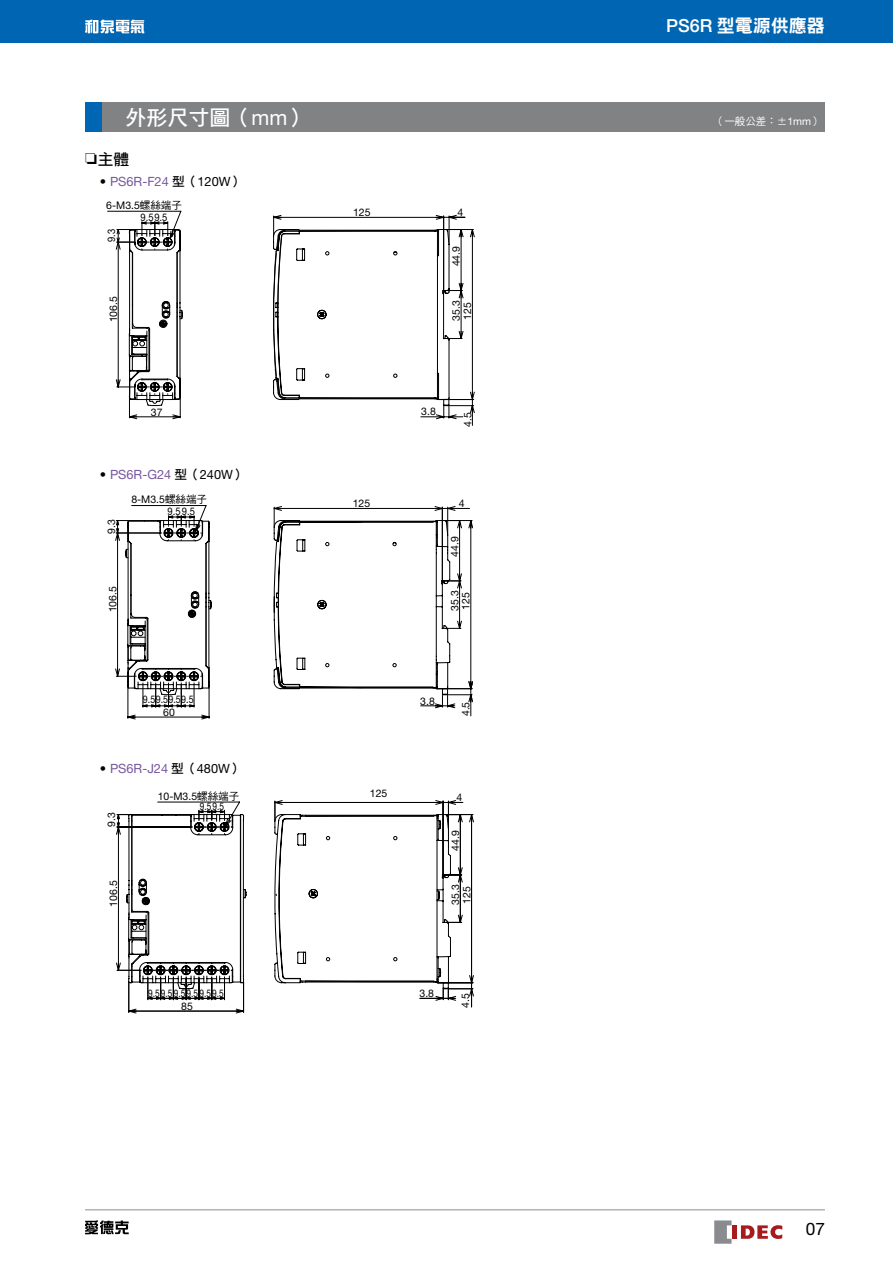
<style>
.page{position:relative;width:893px;height:1263px;background:#fff}
.page>*{position:absolute;margin:0;border:0;box-sizing:border-box;transform-origin:0 0}
.t1{font:21px "DF Hei Std W7";color:#fff}
.t2{font:18px "DF Hei Std W9";color:#fff}
.t3{font:17.25px "Helvetica Neue LT Std";color:#000}
.t4{font:15.75px "DF Hei Std W7";color:#000}
.t5{font:12.75px "Helvetica Neue LT Std";color:#76579e}
.t6{font:10.5px "Helvetica Neue LT Std";color:#000}
.t7{font:10.5px/13.2px "Helvetica Neue LT Std";color:#000;text-align:center;scale:.8 1}
.t8{font:10.5px "Helvetica Neue LT Std";color:#000;scale:.9 1}
.t9{font:10.5px "Helvetica Neue LT Std";color:#000;scale:.85 1}
.t10{font:10.5px "DF Hei Std W5";color:#fff}
.s1{font-family:"Helvetica Neue LT Std";font-weight:500}
.s2{font-family:"Helvetica Neue LT Std"}
.s3{color:#000}
.s4{font-family:"DF Hei Std W7";color:#000}
.s5{font-family:"DF Hei Std W5 B5 pc H"}
</style>
<div class="page">
<svg style="left:273px;top:215px;width:202px;height:211px"></svg>
<svg style="left:116px;top:221px;width:67px;height:198px"></svg>
<svg style="left:115px;top:520px;width:95px;height:199px"></svg>
<svg style="left:131px;top:505px;width:81px;height:179px"></svg>
<svg style="left:273px;top:506px;width:200px;height:210px"></svg>
<svg style="left:117px;top:801px;width:130px;height:212px"></svg>
<svg style="left:274px;top:800px;width:200px;height:207px"></svg>
<hr style="left:443px;top:801px;width:1px;height:76px;background:#000">
<hr style="left:275px;top:802px;width:168px;height:1px;background:#000">
<div style="left:85px;top:102px;width:17px;height:30px;background:#0066b3"></div>
<div style="left:102px;top:102px;width:723px;height:30px;background:#808284"></div>
<hr style="left:85px;top:1209px;width:740px;height:1px;background:#939598">
<svg style="left:714px;top:1220px;width:18px;height:24px"></svg>
<hr style="left:732px;top:1225px;width:4px;height:14px;background:#a71b1f">
<svg style="left:741px;top:1225px;width:41px;height:14px"></svg>
<svg style="left:85px;top:1220px;width:44px;height:14px"></svg>
<div style="left:0;top:0;width:893px;height:43px;background:#0066b3"></div>
<svg style="left:85px;top:20px;width:59px;height:13px"></svg>
<h2 class="t2" style="left:666px;top:16px;width:160px"><span class="s1">PS6R</span> 型電源供應器</h2>
<h1 class="t1" style="left:125px;top:106px;width:184px">外形尺寸圖（<span class="s2">mm</span>）</h1>
<p class="t10" style="left:714px;top:116px;width:109px">（一般公差：±<span class="s2">1mm</span>）</p>
<h3 class="t4" style="left:85px;top:150px;width:46px">❏主體</h3>
<p class="t5" style="left:100px;top:174px;width:145px"><span class="s3">•</span> PS6R-F24 <span class="s4">型（</span><span class="s3">120W</span><span class="s4">）</span></p>
<p class="t6" style="left:106px;top:199px;width:77px">6-M3.5<span class="s5">螺絲端子</span></p>
<p class="t8" style="left:105px;top:242px;width:16px;rotate:-90deg">9.3</p>
<p class="t6" style="left:107px;top:322px;width:28px;rotate:-90deg">106.5</p>
<p class="t8" style="left:141px;top:211px;width:31px">9.59.5</p>
<p class="t6" style="left:151px;top:406px;width:13px">37</p>
<p class="t5" style="left:100px;top:466px;width:147px"><span class="s3">•</span> PS6R-G24 <span class="s4">型（</span><span class="s3">240W</span><span class="s4">）</span></p>
<p class="t6" style="left:131px;top:493px;width:77px">8-M3.5<span class="s5">螺絲端子</span></p>
<p class="t6" style="left:105px;top:534px;width:16px;rotate:-90deg">9.3</p>
<p class="t6" style="left:106px;top:612px;width:28px;rotate:-90deg">106.5</p>
<p class="t8" style="left:168px;top:505px;width:32px">9.59.5</p>
<p class="t9" style="left:143px;top:693px;width:61px">9.59.59.59.5</p>
<p class="t6" style="left:163px;top:706px;width:13px">60</p>
<p class="t5" style="left:100px;top:761px;width:144px"><span class="s3">•</span> PS6R-J24 <span class="s4">型（</span><span class="s3">480W</span><span class="s4">）</span></p>
<p class="t7" style="left:200px;top:800px;width:32px">9.59.5</p>
<p class="t6" style="left:158px;top:790px;width:83px">10-M3.5<span class="s5">螺絲端子</span></p>
<p class="t6" style="left:105px;top:827px;width:16px;rotate:-90deg">9.3</p>
<p class="t6" style="left:107px;top:906px;width:28px;rotate:-90deg">106.5</p>
<p class="t7" style="left:148px;top:986px;width:96px">9.59.59.59.5 9.59.5<br>85</p>
<p class="t6" style="left:353px;top:206px;width:19px">125</p>
<p class="t6" style="left:458px;top:206px;width:7px">4</p>
<p class="t6" style="left:450px;top:266px;width:22px;rotate:-90deg">44.9</p>
<p class="t6" style="left:450px;top:321px;width:22px;rotate:-90deg">35.3</p>
<p class="t6" style="left:461px;top:320px;width:19px;rotate:-90deg">125</p>
<p class="t6" style="left:353px;top:497px;width:19px">125</p>
<p class="t6" style="left:421px;top:405px;width:16px">3.8</p>
<p class="t6" style="left:461px;top:427px;width:16px;rotate:-90deg">4.5</p>
<p class="t6" style="left:459px;top:497px;width:7px">4</p>
<p class="t6" style="left:448px;top:557px;width:22px;rotate:-90deg">44.9</p>
<p class="t6" style="left:448px;top:611px;width:22px;rotate:-90deg">35.3</p>
<p class="t6" style="left:460px;top:610px;width:19px;rotate:-90deg">125</p>
<p class="t6" style="left:370px;top:787px;width:19px">125</p>
<p class="t6" style="left:420px;top:695px;width:16px">3.8</p>
<p class="t6" style="left:460px;top:716px;width:16px;rotate:-90deg">4.5</p>
<p class="t6" style="left:456px;top:790px;width:7px">4</p>
<p class="t6" style="left:449px;top:851px;width:22px;rotate:-90deg">44.9</p>
<p class="t6" style="left:449px;top:905px;width:22px;rotate:-90deg">35.3</p>
<p class="t6" style="left:460px;top:904px;width:19px;rotate:-90deg">125</p>
<p class="t6" style="left:419px;top:987px;width:16px">3.8</p>
<p class="t6" style="left:459px;top:1007px;width:16px;rotate:-90deg">4.5</p>
<h3 class="t3" style="left:806px;top:1219px;width:21px">07</h3>
</div>
